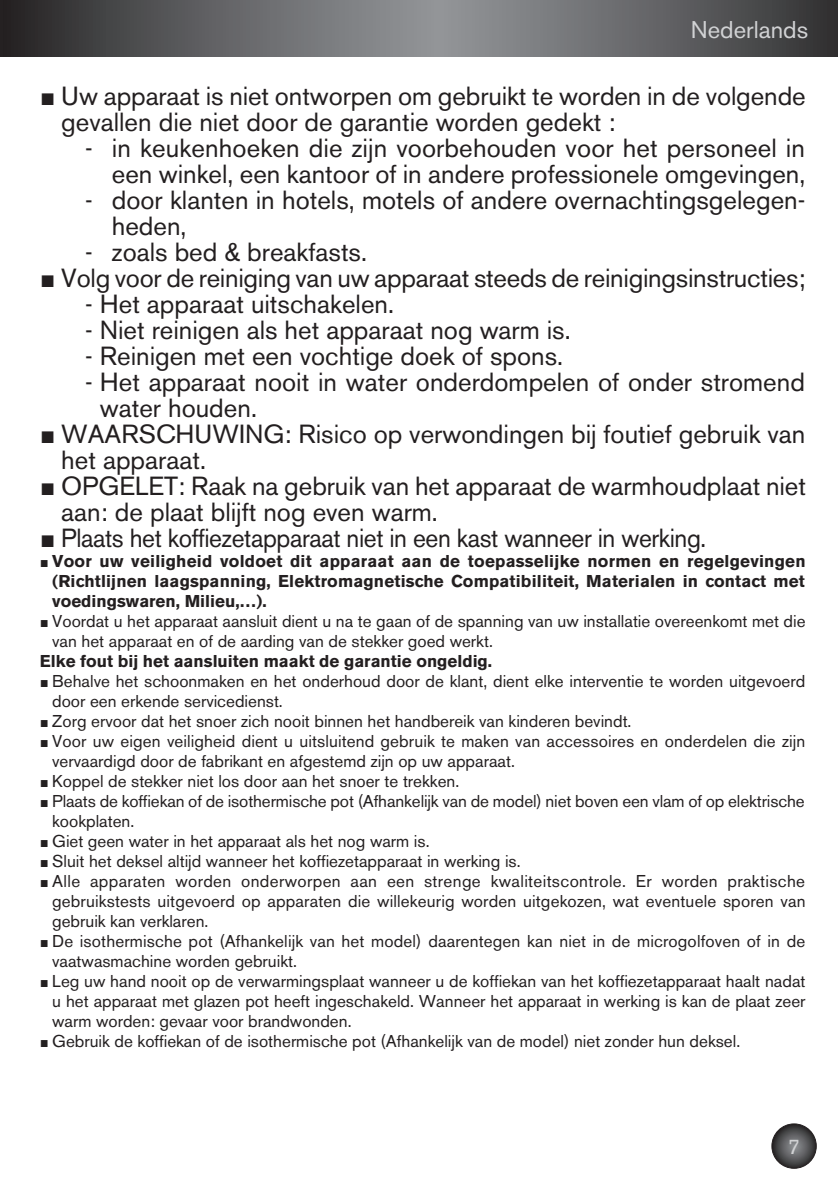
<style>
.page{position:relative;width:838px;height:1191px;background:#fff}
.page>*{position:absolute;margin:0;border:0;box-sizing:border-box;transform-origin:0 0}
.t1{font:26px/26px "Akzidenz Grotesk BE";color:#231f20}
.t2{font:26px "Akzidenz Grotesk BE";color:#231f20;scale:.95 1}
.t3{font:24px "Akzidenz Grotesk BE";color:#d1d2d4}
.t4{font:21px "Akzidenz Grotesk BE";color:#d1d2d4}
.t5{font:17px/20px "Akzidenz Grotesk BE";color:#231f20}
.t6{font:700 17px/20px "Akzidenz Grotesk BE";color:#231f20;text-align:justify}
.s1{font-family:"Lucida Sans Unicode";font-size:20px}
.s2{font-family:"Lucida Sans Unicode";font-weight:400;font-size:12px}
.s3{font-family:"Lucida Sans Unicode";font-size:12px}
</style>
<div class="page">
<svg style="left:3px;top:0;width:835px;height:57px;background:#626365"></svg>
<svg style="left:772px;top:1123px;width:44px;height:44px"></svg>
<div style="left:771px;top:1123px;width:45px;height:45px;border:1px solid #231f20;border-radius:50%"></div>
<hr style="left:0;top:0;width:3px;height:57px;background:#252122">
<h2 class="t3" style="left:691px;top:15px;width:119px">Nederlands</h2>
<h1 class="t1" style="left:61px;top:83px;width:746px;text-indent:-21px"><span class="s1">■</span> Uw apparaat is niet ontworpen om gebruikt te worden in de volgende gevallen die niet door de garantie worden gedekt :</h1>
<h1 class="t1" style="left:85px;top:135px;width:721px;text-align:right">- in keukenhoeken die zijn voorbehouden voor het personeel in een winkel, een kantoor of in andere professionele omgevingen,</h1>
<h1 class="t1" style="left:112px;top:187px;width:695px;text-indent:-27px">- door klanten in hotels, motels of andere overnachtingsgelegen&shy;heden,</h1>
<h1 class="t1" style="left:85px;top:239px;width:283px">- zoals bed &amp; breakfasts.</h1>
<h1 class="t1" style="left:40px;top:265px;width:767px"><span class="s1">■</span> Volg voor de reiniging van uw apparaat steeds de reinigingsinstructies;</h1>
<h1 class="t1" style="left:85px;top:291px;width:310px">- Het apparaat uitschakelen.</h1>
<h1 class="t1" style="left:85px;top:317px;width:487px">- Niet reinigen als het apparaat nog warm is.</h1>
<h1 class="t1" style="left:85px;top:343px;width:479px">- Reinigen met een vochtige doek of spons.</h1>
<h1 class="t1" style="left:100px;top:369px;width:706px;text-indent:-15px">- Het apparaat nooit in water onderdompelen of onder stromend water houden.</h1>
<h1 class="t1" style="left:61px;top:421px;width:745px;text-indent:-21px"><span class="s1">■</span> WAARSCHUWING: Risico op verwondingen bij foutief gebruik van het apparaat.</h1>
<h1 class="t1" style="left:61px;top:473px;width:746px;text-indent:-21px"><span class="s1">■</span> OPGELET: Raak na gebruik van het apparaat de warmhoudplaat niet aan: de plaat blijft nog even warm.</h1>
<h1 class="t2" style="left:40px;top:522px;width:703px"><span class="s1">■</span> Plaats het koffiezetapparaat niet in een kast wanneer in werking.</h1>
<p class="t6" style="left:52px;top:551px;width:755px;text-indent:-12px"><span class="s2">■</span> Voor uw veiligheid voldoet dit apparaat aan de toepasselijke normen en regelgevingen (Richtlijnen laagspanning, Elektromagnetische Compatibiliteit, Materialen in contact met voedingswaren, Milieu,…).</p>
<p class="t5" style="left:52px;top:611px;width:755px;text-indent:-12px"><span class="s3">■</span> Voordat u het apparaat aansluit dient u na te gaan of de spanning van uw installatie overeenkomt met die van het apparaat en of de aarding van de stekker goed werkt.</p>
<p class="t6" style="left:40px;top:651px;width:454px">Elke fout bij het aansluiten maakt de garantie ongeldig.</p>
<p class="t5" style="left:52px;top:671px;width:754px;text-indent:-12px"><span class="s3">■</span> Behalve het schoonmaken en het onderhoud door de klant, dient elke interventie te worden uitgevoerd door een erkende servicedienst.</p>
<p class="t5" style="left:40px;top:711px;width:593px"><span class="s3">■</span> Zorg ervoor dat het snoer zich nooit binnen het handbereik van kinderen bevindt.</p>
<p class="t5" style="left:52px;top:731px;width:755px;text-indent:-12px"><span class="s3">■</span> Voor uw eigen veiligheid dient u uitsluitend gebruik te maken van accessoires en onderdelen die zijn vervaardigd door de fabrikant en afgestemd zijn op uw apparaat.</p>
<p class="t5" style="left:40px;top:771px;width:421px"><span class="s3">■</span> Koppel de stekker niet los door aan het snoer te trekken.</p>
<p class="t5" style="left:52px;top:791px;width:754px;text-indent:-12px"><span class="s3">■</span> Plaats de koffiekan of de isothermische pot (Afhankelijk van de model) niet boven een vlam of op elektrische kookplaten.</p>
<p class="t5" style="left:40px;top:831px;width:391px"><span class="s3">■</span> Giet geen water in het apparaat als het nog warm is.</p>
<p class="t5" style="left:40px;top:851px;width:482px"><span class="s3">■</span> Sluit het deksel altijd wanneer het koffiezetapparaat in werking is.</p>
<p class="t5" style="left:52px;top:871px;width:755px;text-align:justify;text-indent:-12px"><span class="s3">■</span> Alle apparaten worden onderworpen aan een strenge kwaliteitscontrole. Er worden praktische gebruikstests uitgevoerd op apparaten die willekeurig worden uitgekozen, wat eventuele sporen van gebruik kan verklaren.</p>
<p class="t5" style="left:52px;top:931px;width:754px;text-indent:-12px"><span class="s3">■</span> De isothermische pot (Afhankelijk van het model) daarentegen kan niet in de microgolfoven of in de vaatwasmachine worden gebruikt.</p>
<p class="t5" style="left:52px;top:971px;width:755px;text-align:justify;text-indent:-12px"><span class="s3">■</span> Leg uw hand nooit op de verwarmingsplaat wanneer u de koffiekan van het koffiezetapparaat haalt nadat u het apparaat met glazen pot heeft ingeschakeld. Wanneer het apparaat in werking is kan de plaat zeer warm worden: gevaar voor brandwonden.</p>
<p class="t5" style="left:40px;top:1031px;width:702px"><span class="s3">■</span> Gebruik de koffiekan of de isothermische pot (Afhankelijk van de model) niet zonder hun deksel.</p>
<p class="t4" style="left:788px;top:1133px;width:14px">7</p>
</div>
